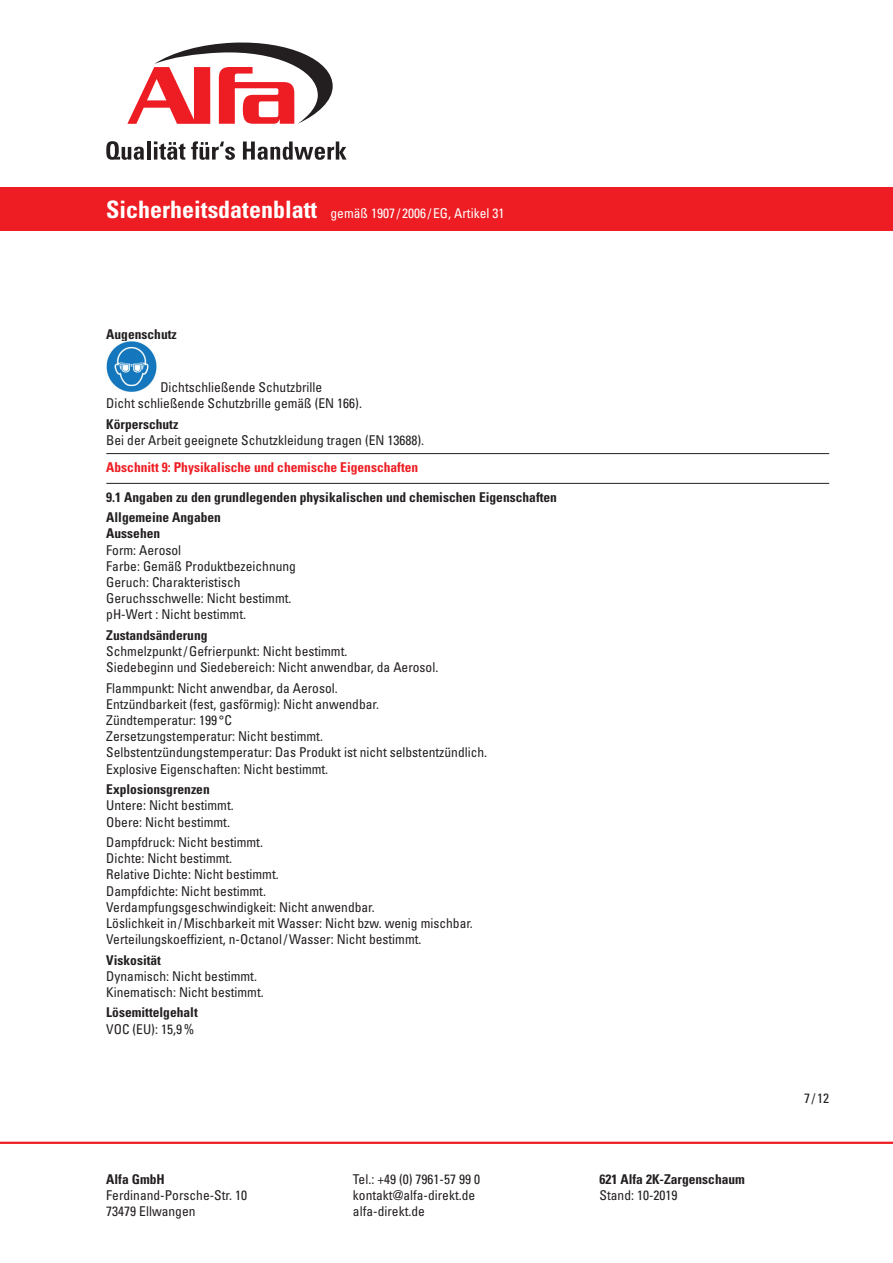
<style>
.page{position:relative;width:893px;height:1263px;background:#fff}
.page>*{position:absolute;margin:0;border:0;box-sizing:border-box;transform-origin:0 0}
.t1{font:condensed 13.5px/16.2px "Univers LT Std";color:#231f20}
.t2{font:700 condensed 13.5px/20.4px "Univers LT Std";color:#231f20}
.t3{font:700 condensed 13.5px "Univers LT Std";color:#ee1d23}
.t4{font:condensed 13.5px "Univers LT Std";color:#fff}
.s1{font-weight:700;font-size:24px}
</style>
<div class="page">
<hr style="left:0;top:1142px;width:893px;height:2px;background:#ee1d23">
<div style="left:0;top:187px;width:893px;height:44px;background:#ee1d23"></div>
<svg style="left:106px;top:141px;width:38px;height:19px"></svg>
<hr style="left:147px;top:141px;width:3px;height:19px;background:#231f20">
<svg style="left:154px;top:141px;width:31px;height:19px"></svg>
<svg style="left:191px;top:141px;width:44px;height:19px"></svg>
<svg style="left:243px;top:141px;width:104px;height:19px"></svg>
<svg style="left:127px;top:42px;width:206px;height:82px"></svg>
<hr style="left:106px;top:453px;width:723px;height:1px;background:#231f20">
<hr style="left:106px;top:483px;width:723px;height:1px;background:#231f20">
<img style="left:106px;top:341px;width:51px;height:51px">
<p class="t4" style="left:106px;top:205px;width:400px"><span class="s1">Sicherheitsdatenblatt</span> gemäß 1907 / 2006 /EG, Artikel 31</p>
<p class="t2" style="left:106px;top:323px;width:72px">Augenschutz</p>
<p class="t1" style="left:106px;top:379px;width:257px;text-indent:54px">Dichtschließende Schutzbrille<br>Dicht schließende Schutzbrille gemäß (EN 166).</p>
<p class="t2" style="left:106px;top:414px;width:73px">Körperschutz</p>
<p class="t1" style="left:106px;top:432px;width:319px">Bei der Arbeit geeignete Schutzkleidung tragen (EN 13688).</p>
<p class="t3" style="left:106px;top:459px;width:313px">Abschnitt 9: Physikalische und chemische Eigenschaften</p>
<p class="t2" style="left:106px;top:487px;width:452px">9.1 Angaben zu den grundlegenden physikalischen und chemischen Eigenschaften<br>Allgemeine Angaben</p>
<p class="t2" style="left:106px;top:523px;width:55px">Aussehen</p>
<p class="t1" style="left:106px;top:541px;width:191px">Form: Aerosol<br>Farbe: Gemäß Produktbezeichnung<br>Geruch: Charakteristisch<br>Geruchsschwelle: Nicht bestimmt. pH-Wert : Nicht bestimmt.</p>
<p class="t2" style="left:106px;top:625px;width:103px">Zustandsänderung</p>
<p class="t1" style="left:106px;top:643px;width:334px">Schmelzpunkt/Gefrierpunkt: Nicht bestimmt.<br>Siedebeginn und Siedebereich: Nicht anwendbar, da Aerosol.</p>
<p class="t1" style="left:106px;top:679px;width:382px">Flammpunkt: Nicht anwendbar, da Aerosol.<br>Entzündbarkeit (fest, gasförmig): Nicht anwendbar.<br>Zündtemperatur: 199 °C<br>Zersetzungstemperatur: Nicht bestimmt.<br>Selbstentzündungstemperatur: Das Produkt ist nicht selbstentzündlich.<br>Explosive Eigenschaften: Nicht bestimmt.</p>
<p class="t2" style="left:106px;top:779px;width:105px">Explosionsgrenzen</p>
<p class="t1" style="left:106px;top:797px;width:129px">Untere: Nicht bestimmt.<br>Obere: Nicht bestimmt.</p>
<p class="t1" style="left:106px;top:834px;width:368px">Dampfdruck: Nicht bestimmt.<br>Dichte: Nicht bestimmt.<br>Relative Dichte: Nicht bestimmt.<br>Dampfdichte: Nicht bestimmt.<br>Verdampfungsgeschwindigkeit: Nicht anwendbar.<br>Löslichkeit in/Mischbarkeit mit Wasser: Nicht bzw. wenig mischbar.<br>Verteilungskoeffizient, n-Octanol/Wasser: Nicht bestimmt.</p>
<p class="t2" style="left:106px;top:949px;width:56px">Viskosität</p>
<p class="t1" style="left:106px;top:968px;width:159px">Dynamisch: Nicht bestimmt.<br>Kinematisch: Nicht bestimmt.</p>
<p class="t2" style="left:106px;top:1002px;width:93px">Lösemittelgehalt</p>
<p class="t1" style="left:106px;top:1020px;width:89px">VOC (EU): 15,9%</p>
<p class="t2" style="left:106px;top:1169px;width:60px">Alfa GmbH</p>
<p class="t1" style="left:106px;top:1187px;width:142px">Ferdinand-Porsche-Str. 10<br>73479 Ellwangen</p>
<p class="t1" style="left:353px;top:1171px;width:129px">Tel.: +49 (0) 7961-57 99 0 kontakt@alfa-direkt.de alfa-direkt.de</p>
<p class="t2" style="left:600px;top:1169px;width:147px">621 Alfa 2K-Zargenschaum</p>
<p class="t1" style="left:600px;top:1187px;width:79px">Stand: 10-2019</p>
<p class="t1" style="left:804px;top:1090px;width:27px">7/12</p>
</div>
